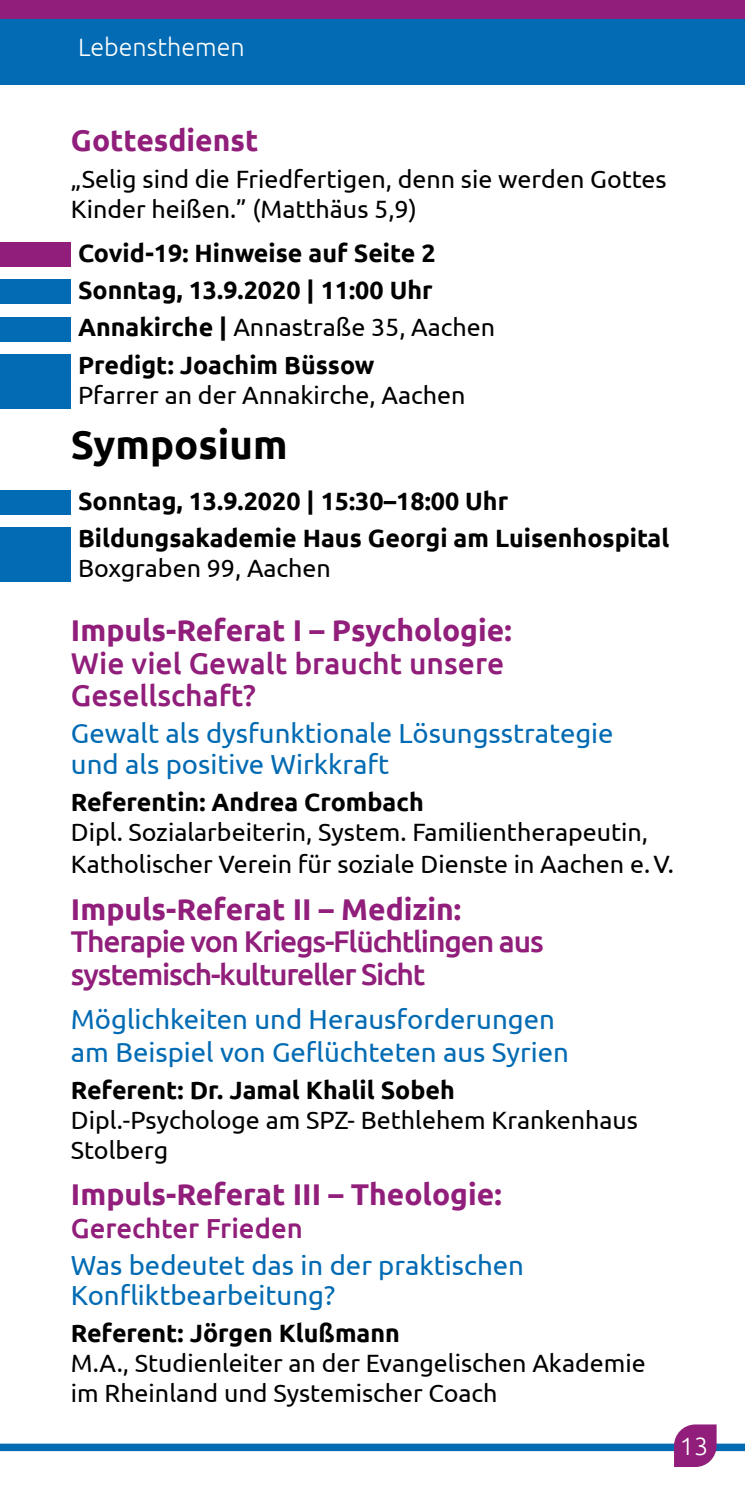
<style>
.page{position:relative;width:745px;height:1489px;background:#fff}
.page>*{position:absolute;margin:0;border:0;box-sizing:border-box;transform-origin:0 0}
.t1{font:700 40px "Ubuntu";color:#000}
.t2{font:700 30px "Ubuntu";color:#901e7a}
.t3{font:500 30px/32.5px "Ubuntu";letter-spacing:-.04em;color:#901e7a}
.t4{font:500 30px/32.5px "Ubuntu";color:#901e7a}
.t5{font:27.5px/30px "Ubuntu";color:#026bb3}
.t6{font:500 27.5px "Ubuntu";color:#901e7a}
.t7{font:25px/30px "Ubuntu";color:#000}
.t8{font:700 25px/37px "Ubuntu";color:#000}
.t9{font:300 25px "Ubuntu";color:#fff}
.s1{font-weight:400}
</style>
<div class="page">
<div style="left:0;top:19px;width:744px;height:66px;background:#026bb3"></div>
<div style="left:0;top:0;width:744px;height:19px;background:#901e7a"></div>
<div style="left:0;top:1443px;width:744px;height:7px;background:#026bb3"></div>
<svg style="left:673px;top:1424px;width:43px;height:42px;background:#9d3a8a"></svg>
<div style="left:0;top:243px;width:71px;height:24px;background:#901e7a"></div>
<div style="left:0;top:280px;width:71px;height:24px;background:#026bb3"></div>
<div style="left:0;top:317px;width:71px;height:24px;background:#026bb3"></div>
<div style="left:0;top:354px;width:71px;height:54px;background:#026bb3"></div>
<div style="left:0;top:490px;width:71px;height:24px;background:#026bb3"></div>
<div style="left:0;top:527px;width:71px;height:54px;background:#026bb3"></div>
<p class="t9" style="left:78px;top:32px;width:168px">Lebensthemen</p>
<p class="t2" style="left:71px;top:122px;width:189px">Gottesdienst</p>
<p class="t7" style="left:71px;top:163px;width:597px">„Selig sind die Friedfertigen, denn sie werden Gottes<br>Kinder heißen.” (Matthäus 5,9)</p>
<p class="t8" style="left:78px;top:234px;width:418px">Covid-19: Hinweise auf Seite 2<br>Sonntag, 13.9.2020 | 11:00 Uhr<br>Annakirche | <span class="s1">Annastraße 35, Aachen<br></span>Predigt: Joachim Büssow</p>
<p class="t7" style="left:78px;top:379px;width:388px">Pfarrer an der Annakirche, Aachen</p>
<h1 class="t1" style="left:71px;top:420px;width:218px">Symposium</h1>
<p class="t8" style="left:78px;top:482px;width:592px">Sonntag, 13.9.2020 | 15:30–18:00 Uhr<br>Bildungsakademie Haus Georgi am Luisenhospital</p>
<p class="t7" style="left:78px;top:552px;width:254px">Boxgraben 99, Aachen</p>
<p class="t2" style="left:71px;top:612px;width:442px">Impuls-Referat I – Psychologie:</p>
<p class="t4" style="left:71px;top:645px;width:434px">Wie viel Gewalt braucht unsere<br>Gesellschaft?</p>
<p class="t5" style="left:71px;top:717px;width:544px">Gewalt als dysfunktionale Lösungsstrategie und als positive Wirkkraft</p>
<p class="t8" style="left:71px;top:782px;width:354px">Referentin: Andrea Crombach</p>
<p class="t7" style="left:71px;top:814px;width:604px;line-height:32.5px">Dipl. Sozialarbeiterin, System. Familientherapeutin,<br>Katholischer Verein für soziale Dienste in Aachen e.V.</p>
<p class="t2" style="left:71px;top:890px;width:391px">Impuls-Referat II – Medizin:</p>
<p class="t3" style="left:71px;top:924px;width:474px">Therapie von Kriegs-Flüchtlingen aus systemisch-kultureller Sicht</p>
<p class="t5" style="left:71px;top:1002px;width:499px;line-height:32.5px">Möglichkeiten und Herausforderungen am Beispiel von Geflüchteten aus Syrien</p>
<p class="t8" style="left:71px;top:1070px;width:385px">Referent: Dr. Jamal Khalil Sobeh</p>
<p class="t7" style="left:71px;top:1103px;width:568px">Dipl.-Psychologe am SPZ- Bethlehem Krankenhaus<br>Stolberg</p>
<p class="t2" style="left:71px;top:1176px;width:432px">Impuls-Referat III – Theologie:</p>
<p class="t6" style="left:71px;top:1210px;width:233px">Gerechter Frieden</p>
<p class="t5" style="left:71px;top:1249px;width:454px">Was bedeutet das in der praktischen<br>Konfliktbearbeitung?</p>
<p class="t8" style="left:71px;top:1314px;width:330px">Referent: Jörgen Klußmann</p>
<p class="t7" style="left:71px;top:1347px;width:576px">M.A., Studienleiter an der Evangelischen Akademie im Rheinland und Systemischer Coach</p>
<p class="t9" style="left:679px;top:1431px;width:30px">13</p>
</div>
